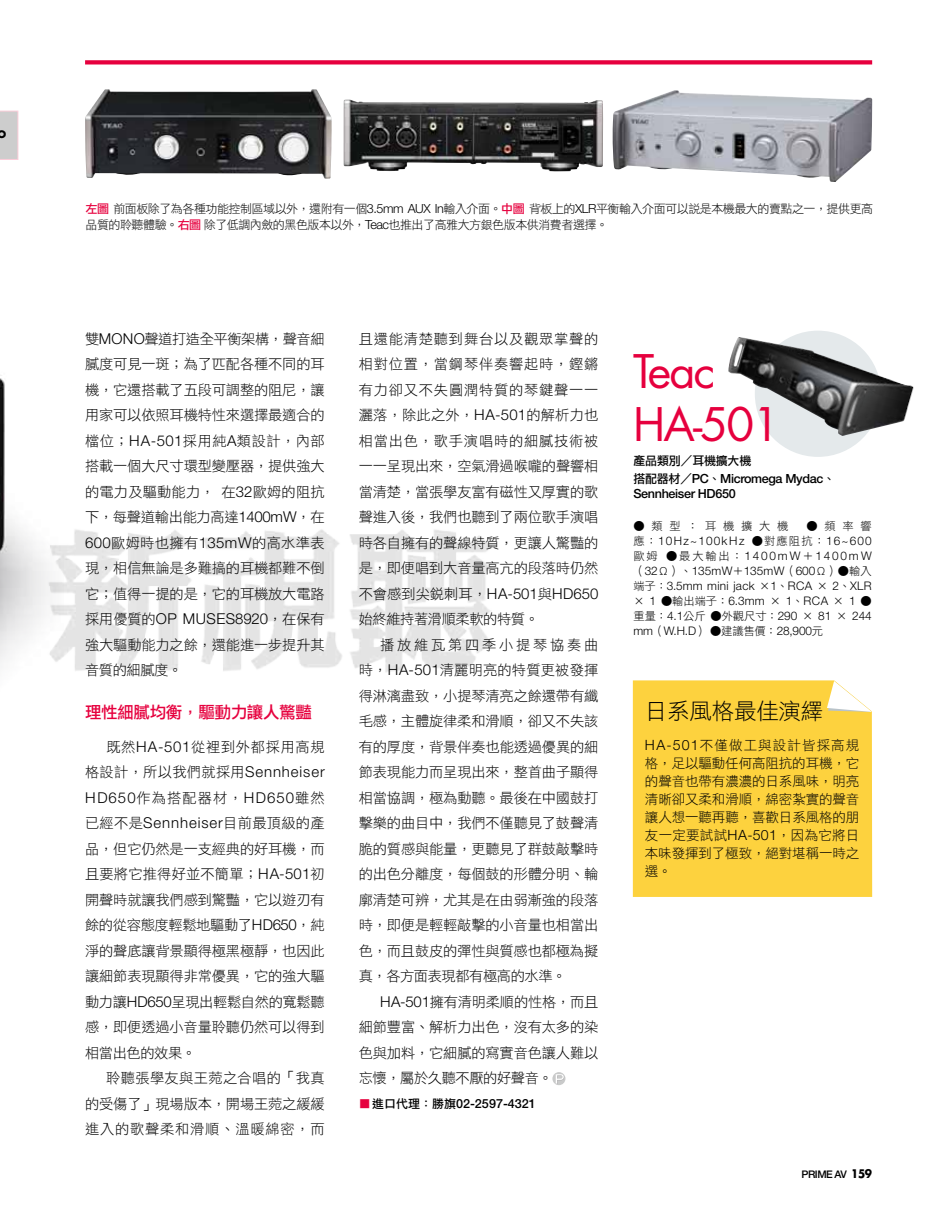
<style>
.page{position:relative;width:936px;height:1212px;background:#fff}
.page>*{position:absolute;margin:0;border:0;box-sizing:border-box;transform-origin:0 0}
.t1{font:45px/52.5px "Futura";letter-spacing:-.04em;color:#e6003e}
.t2{font:30px "DF Li Hei Std W5";color:#000}
.t3{font:22.5px "DF Li Hei Std W3";letter-spacing:-.01em;color:#000}
.t4{font:16.5px "DF Li Hei Std W5";letter-spacing:-.02em;color:#e6003e}
.t5{font:300 15px "Helvetica Neue";color:#000}
.t6{font:300 15px "Helvetica Neue";letter-spacing:.035em;color:#000}
.t7{font:300 15px "Helvetica Neue";letter-spacing:.07em;color:#000}
.t8{font:14.25px/25.5px "DF Li Hei Std W3";letter-spacing:-.01em;color:#000;text-align:justify}
.t9{font:14.25px "DF Li Hei Std W3";letter-spacing:-.03em;color:#000}
.t10{font:14.25px/25.5px "DF Li Hei Std W3";letter-spacing:.045em;color:#000;text-align:right}
.t11{font:14.25px "DF Li Hei Std W3";letter-spacing:.01em;color:#000}
.t12{font:14.25px "DF Li Hei Std W3";letter-spacing:.195em;color:#000}
.t13{font:13.5px/18px "DF Li Hei Std W3";letter-spacing:-.01em;color:#000;text-align:justify}
.t14{font:500 12.6px/15px "Helvetica Neue";letter-spacing:-.03em;color:#000}
.t15{font:500 12.6px "Helvetica Neue";color:#000}
.t16{font:12px/16.5px "DF Li Hei Std W3";letter-spacing:-.04em;color:#000}
.t17{font:12px "DF Li Hei Std W5";letter-spacing:-.02em;color:#000}
.t18{font:300 11.85px/15px "Helvetica Neue";letter-spacing:.025em;color:#000;text-align:justify}
.t19{font:11.25px/15px "DF Li Hei Std W3";letter-spacing:-.005em;color:#000}
.t20{font:500 10.5px "Helvetica Neue";letter-spacing:-.05em;color:#000}
.s1{font-family:"DF Li Hei Std W5";color:#e6003e}
.s2{font-family:"Helvetica Neue";font-weight:300;font-size:12.6px}
.s3{font-family:"Helvetica Neue";font-weight:300;font-size:15px}
.s4{font-family:"DF Li Hei Std W3";font-weight:400;font-size:14.25px}
.s5{font-family:"DF Li Hei Std W5";font-weight:400;font-size:12px;color:#e6003e}
.s6{font-family:"DF Li Hei Std W5";font-weight:400;font-size:12px}
.s7{font-family:"DF Li Hei Std W3";font-weight:400;font-size:11.25px}
.s8{font-family:"Helvetica Neue";font-weight:300;font-size:11.85px}
.s9{font-family:"Helvetica Neue";font-weight:300;font-size:14.1px}
.s10{font-family:"Futura";font-weight:700;font-size:11.55px}
</style>
<div class="page">
<img style="left:0;top:375px;width:5px;height:134px">
<svg style="left:552px;top:1072px;width:13px;height:13px"></svg>
<svg style="left:555px;top:1074px;width:9px;height:10px"></svg>
<div style="left:754px;top:331px;width:127px;height:126px;background:#e4e9eb;border-radius:50%"></div>
<img style="left:728px;top:337px;width:185px;height:99px">
<div style="left:632px;top:680px;width:240px;height:217px;background:#fdd23e"></div>
<svg style="left:826px;top:681px;width:45px;height:31px"></svg>
<img style="left:85px;top:89px;width:246px;height:90px">
<img style="left:343px;top:100px;width:260px;height:71px">
<img style="left:612px;top:90px;width:260px;height:92px">
<svg style="left:0;top:111px;width:18px;height:49px"></svg>
<svg style="left:85px;top:60px;width:787px;height:4px;background:#e70f49"></svg>
<img style="left:0;top:509px;width:492px;height:163px">
<h2 class="t2" style="left:-13px;top:118px;width:31px">。</h2>
<p class="t16" style="left:85px;top:200px;width:789px"><span class="s1">左圖</span>前面板除了為各種功能控制區域以外，還附有一個<span class="s2">3.5mm AUX In</span>輸入介面。<span class="s1">中圖</span>背板上的<span class="s2">XLR</span>平衡輸入介面可以說是本機最大的賣點之一，提供更高品質的聆聽體驗。<span class="s1">右圖</span>除了低調內斂的黑色版本以外，<span class="s2">Teac</span>也推出了高雅大方銀色版本供消費者選擇。</p>
<p class="t8" style="left:85px;top:325px;width:241px">雙<span class="s3">MONO</span>聲道打造全平衡架構，聲音細膩度可見一斑；為了匹配各種不同的耳機，它還搭載了五段可調整的阻尼，讓用家可以依照耳機特性來選擇最適合的檔位；<span class="s3">HA-501</span>採用純<span class="s3">A</span>類設計，內部搭載一個大尺寸環型變壓器，提供強大的電力及驅動能力，在<span class="s3">32</span>歐姆的阻抗下，每聲道輸出能力高達<span class="s3">1400mW</span>，在<span class="s3">600</span>歐姆時也擁有<span class="s3">135mW</span>的高水準表現，相信無論是多難搞的耳機都難不倒它；值得一提的是，它的耳機放大電路</p>
<p class="t6" style="left:85px;top:609px;width:241px"><span class="s4">採用優質的</span>OP MUSES8920<span class="s4">，在保有</span></p>
<p class="t8" style="left:85px;top:631px;width:241px">強大驅動能力之餘，還能進一步提升其音質的細膩度。</p>
<p class="t4" style="left:85px;top:703px;width:228px">理性細膩均衡，驅動力讓人驚豔</p>
<p class="t10" style="left:85px;top:733px;width:241px">既然<span class="s3">HA-501</span>從裡到外都採用高規<br>格設計，所以我們就採用<span class="s3">Sennheiser</span></p>
<p class="t7" style="left:85px;top:788px;width:241px">HD650<span class="s4">作為搭配器材，</span>HD650<span class="s4">雖然</span></p>
<p class="t8" style="left:85px;top:810px;width:241px">已經不是<span class="s3">Sennheiser</span>目前最頂級的產品，但它仍然是一支經典的好耳機，而且要將它推得好並不簡單；<span class="s3">HA-501</span>初開聲時就讓我們感到驚豔，它以遊刃有餘的從容態度輕鬆地驅動了<span class="s3">HD650</span>，純淨的聲底讓背景顯得極黑極靜，也因此讓細節表現顯得非常優異，它的強大驅動力讓<span class="s3">HD650</span>呈現出輕鬆自然的寬鬆聽感，即便透過小音量聆聽仍然可以得到相當出色的效果。</p>
<p class="t8" style="left:85px;top:1065px;width:241px;text-indent:21px">聆聽張學友與王菀之合唱的「我真的受傷了」現場版本，開場王菀之緩緩進入的歌聲柔和滑順、溫暖綿密，而</p>
<p class="t8" style="left:359px;top:325px;width:241px">且還能清楚聽到舞台以及觀眾掌聲的相對位置，當鋼琴伴奏響起時，鏗鏘有力卻又不失圓潤特質的琴鍵聲一一灑落，除此之外，<span class="s3">HA-501</span>的解析力也相當出色，歌手演唱時的細膩技術被一一呈現出來，空氣滑過喉嚨的聲響相當清楚，當張學友富有磁性又厚實的歌聲進入後，我們也聽到了兩位歌手演唱時各自擁有的聲線特質，更讓人驚豔的是，即便唱到大音量高亢的段落時仍然</p>
<p class="t5" style="left:358px;top:584px;width:241px"><span class="s4">不會感到尖銳刺耳，</span>HA-501<span class="s4">與</span>HD650</p>
<p class="t9" style="left:359px;top:611px;width:182px">始終維持著滑順柔軟的特質。</p>
<p class="t12" style="left:380px;top:637px;width:220px">播放維瓦第四季小提琴協奏曲</p>
<p class="t11" style="left:359px;top:662px;width:241px">時，<span class="s3">HA-501</span>清麗明亮的特質更被發揮</p>
<p class="t8" style="left:359px;top:682px;width:241px">得淋漓盡致，小提琴清亮之餘還帶有纖</p>
<p class="t8" style="left:358px;top:708px;width:241px">毛感，主體旋律柔和滑順，卻又不失該</p>
<p class="t8" style="left:358px;top:733px;width:241px">有的厚度，背景伴奏也能透過優異的細</p>
<p class="t8" style="left:359px;top:759px;width:241px">節表現能力而呈現出來，整首曲子顯得</p>
<p class="t8" style="left:359px;top:784px;width:241px">相當協調，極為動聽。最後在中國鼓打</p>
<p class="t8" style="left:359px;top:810px;width:241px">擊樂的曲目中，我們不僅聽見了鼓聲清</p>
<p class="t8" style="left:359px;top:835px;width:241px">脆的質感與能量，更聽見了群鼓敲擊時</p>
<p class="t8" style="left:359px;top:861px;width:241px">的出色分離度，每個鼓的形體分明、輪</p>
<p class="t8" style="left:358px;top:886px;width:241px">廓清楚可辨，尤其是在由弱漸強的段落</p>
<p class="t8" style="left:358px;top:912px;width:241px">時，即便是輕輕敲擊的小音量也相當出</p>
<p class="t8" style="left:358px;top:937px;width:241px">色，而且鼓皮的彈性與質感也都極為擬</p>
<p class="t9" style="left:358px;top:968px;width:209px">真，各方面表現都有極高的水準。</p>
<p class="t8" style="left:380px;top:988px;width:220px"><span class="s3">HA-501</span>擁有清明柔順的性格，而且</p>
<p class="t8" style="left:359px;top:1014px;width:241px">細節豐富、解析力出色，沒有太多的染</p>
<p class="t8" style="left:359px;top:1039px;width:241px">色與加料，它細膩的寫實音色讓人難以</p>
<p class="t9" style="left:359px;top:1070px;width:195px">忘懷，屬於久聽不厭的好聲音。</p>
<p class="t15" style="left:359px;top:1095px;width:179px"><span class="s5">■</span><span class="s6">進口代理：勝旗</span>02-2597-4321</p>
<h1 class="t1" style="left:633px;top:345px;width:149px">Teac<br>HA-501</h1>
<p class="t17" style="left:633px;top:454px;width:119px">產品類別／耳機擴大機</p>
<p class="t14" style="left:633px;top:471px;width:203px"><span class="s6">搭配器材／</span>PC<span class="s6">、</span>Micromega Mydac<span class="s6">、<br></span>Sennheiser HD650</p>
<p class="t19" style="left:633px;top:519px;width:156px">●類型：耳機擴大機</p>
<p class="t19" style="left:806px;top:519px;width:67px">●頻率響</p>
<p class="t18" style="left:633px;top:533px;width:240px"><span class="s7">應：</span>10Hz~100kHz <span class="s7">●對應阻抗：</span>16~600<span class="s7">歐姆 ●最大輸出：</span>1400mW<span class="s7">＋</span>1400mW<span class="s7">（</span>32<span class="s7">Ω）、</span>135mW<span class="s7">＋</span>135mW<span class="s7">（</span>600<span class="s7">Ω）●輸入端子：</span>3.5mm mini jack <span class="s7">×</span>1<span class="s7">、</span>RCA <span class="s7">×</span> 2<span class="s7">、</span>XLR</p>
<p class="t19" style="left:633px;top:594px;width:240px">× <span class="s8">1</span> ●輸出端子：<span class="s8">6.3mm</span> × <span class="s8">1</span>、<span class="s8">RCA</span> × <span class="s8">1</span> ●重量：<span class="s8">4.1</span>公斤 ●外觀尺寸：<span class="s8">290</span> × <span class="s8">81</span> × <span class="s8">244</span></p>
<p class="t18" style="left:633px;top:623px;width:191px">mm<span class="s7">（</span>W.H.D<span class="s7">） ●建議售價：</span>28,900<span class="s7">元</span></p>
<h3 class="t3" style="left:645px;top:699px;width:180px">日系風格最佳演繹</h3>
<p class="t13" style="left:645px;top:736px;width:216px"><span class="s9">HA-501</span>不僅做工與設計皆採高規格，足以驅動任何高阻抗的耳機，它的聲音也帶有濃濃的日系風味，明亮清晰卻又柔和滑順，綿密紮實的聲音讓人想一聽再聽，喜歡日系風格的朋友一定要試試<span class="s9">HA-501</span>，因為它將日本味發揮到了極致，絕對堪稱一時之選。</p>
<p class="t20" style="left:801px;top:1168px;width:72px">PRIME AV <span class="s10">159</span></p>
</div>
